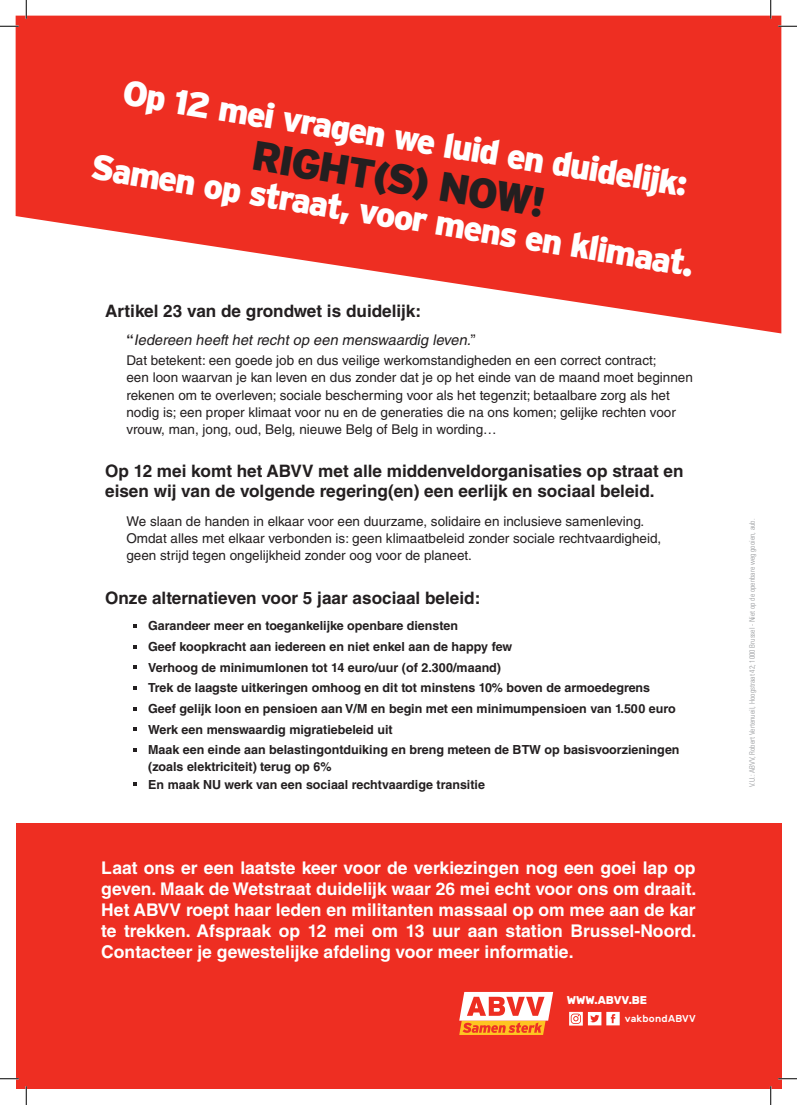
<style>
.page{position:relative;width:797px;height:1105px;background:#fff}
.page>*{position:absolute;margin:0;border:0;box-sizing:border-box;transform-origin:0 0}
.t1{font:900 41.25px "Interstate";color:#231f20}
.t2{font:900 34.88px "Interstate";color:#fff}
.t3{font:700 17.5px/21px "Helvetica LT Std";color:#fff;text-align:justify}
.t4{font:700 17.12px/20.6px "Helvetica LT Std";color:#231f20}
.t5{font:italic 14.75px "Helvetica LT Std";color:#231f20}
.t6{font:13.5px/17.2px "Helvetica LT Std";color:#231f20}
.t7{font:700 12.5px/17.1px "Helvetica LT Std";color:#231f20}
.t8{font:700 11.25px "Rubik";color:#fff}
.t9{font:500 10px "Rubik";letter-spacing:.025em;color:#fff}
.t10{font:300 condensed 7.5px "Univers LT Std";color:#939598}
.s1{font-weight:700;font-style:normal}
.s2{font-style:normal}
</style>
<div class="page">
<svg style="left:16px;top:16px;width:765px;height:317px;fill:#ee2e22"></svg>
<div style="left:16px;top:823px;width:765px;height:266px;background:#ee2e22"></div>
<svg style="left:569px;top:1012px;width:50px;height:13px"></svg>
<svg style="left:459px;top:992px;width:94px;height:43px"></svg>
<svg style="left:133px;top:624px;width:4px;height:4px"></svg>
<svg style="left:133px;top:686px;width:4px;height:4px"></svg>
<svg style="left:133px;top:645px;width:4px;height:4px"></svg>
<svg style="left:133px;top:707px;width:4px;height:3px"></svg>
<svg style="left:133px;top:666px;width:4px;height:3px"></svg>
<svg style="left:133px;top:727px;width:4px;height:4px"></svg>
<svg style="left:133px;top:748px;width:4px;height:4px"></svg>
<svg style="left:133px;top:782px;width:4px;height:4px"></svg>
<svg style="left:0;top:25px;width:19px;height:2px"></svg>
<svg style="left:778px;top:25px;width:19px;height:2px"></svg>
<svg style="left:0;top:1078px;width:19px;height:1px"></svg>
<svg style="left:778px;top:1078px;width:19px;height:1px"></svg>
<svg style="left:25px;top:0;width:2px;height:19px"></svg>
<svg style="left:25px;top:1086px;width:2px;height:19px"></svg>
<svg style="left:770px;top:0;width:1px;height:19px"></svg>
<svg style="left:770px;top:1086px;width:1px;height:19px"></svg>
<p class="t2" style="left:126px;top:74px;width:573px;rotate:9deg">Op 12 mei vragen we luid en duidelijk:</p>
<p class="t1" style="left:256px;top:132px;width:298px;rotate:9deg">RIGHT(S) NOW!</p>
<p class="t2" style="left:94px;top:148px;width:611px;rotate:9deg">Samen op straat, voor mens en klimaat.</p>
<p class="t4" style="left:105px;top:300px;width:317px">Artikel 23 van de grondwet is duidelijk:</p>
<p class="t5" style="left:126px;top:331px;width:351px"><span class="s1">“</span> Iedereen heeft het recht op een menswaardig leven.<span class="s2">”</span></p>
<p class="t6" style="left:126px;top:352px;width:568px">Dat betekent: een goede job en dus veilige werkomstandigheden en een correct contract;<br>een loon waarvan je kan leven en dus zonder dat je op het einde van de maand moet beginnen rekenen om te overleven; sociale bescherming voor als het tegenzit; betaalbare zorg als het nodig is; een proper klimaat voor nu en de generaties die na ons komen; gelijke rechten voor vrouw, man, jong, oud, Belg, nieuwe Belg of Belg in wording…</p>
<p class="t4" style="left:105px;top:460px;width:580px">Op 12 mei komt het ABVV met alle middenveldorganisaties op straat en eisen wij van de volgende regering(en) een eerlijk en sociaal beleid.</p>
<p class="t6" style="left:126px;top:512px;width:536px">We slaan de handen in elkaar voor een duurzame, solidaire en inclusieve samenleving.<br>Omdat alles met elkaar verbonden is: geen klimaatbeleid zonder sociale rechtvaardigheid, geen strijd tegen ongelijkheid zonder oog voor de planeet.</p>
<p class="t4" style="left:105px;top:587px;width:377px">Onze alternatieven voor 5 jaar asociaal beleid:</p>
<p class="t7" style="left:148px;top:617px;width:311px">Garandeer meer en toegankelijke openbare diensten</p>
<p class="t7" style="left:148px;top:638px;width:365px">Geef koopkracht aan iedereen en niet enkel aan de happy few</p>
<p class="t7" style="left:148px;top:658px;width:354px">Verhoog de minimumlonen tot 14 euro/uur (of 2.300/maand)</p>
<p class="t7" style="left:148px;top:679px;width:503px">Trek de laagste uitkeringen omhoog en dit tot minstens 10% boven de armoedegrens</p>
<p class="t7" style="left:148px;top:700px;width:529px">Geef gelijk loon en pensioen aan V/M en begin met een minimumpensioen van 1.500 euro</p>
<p class="t7" style="left:148px;top:720px;width:246px">Werk een menswaardig migratiebeleid uit</p>
<p class="t7" style="left:148px;top:741px;width:533px">Maak een einde aan belastingontduiking en breng meteen de BTW op basisvoorzieningen (zoals elektriciteit) terug op 6%<br>En maak NU werk van een sociaal rechtvaardige transitie</p>
<p class="t3" style="left:101px;top:857px;width:596px">Laat ons er een laatste keer voor de verkiezingen nog een goei lap op geven. Maak de Wetstraat duidelijk waar 26 mei echt voor ons om draait.<br>Het ABVV roept haar leden en militanten massaal op om mee aan de kar te trekken. Afspraak op 12 mei om 13 uur aan station Brussel-Noord.<br>Contacteer je gewestelijke afdeling voor meer informatie.</p>
<p class="t8" style="left:567px;top:994px;width:82px">WWW.ABVV.BE</p>
<p class="t9" style="left:624px;top:1012px;width:72px">vakbondABVV</p>
<p class="t10" style="left:747px;top:787px;width:270px;rotate:-90deg">V.U.: ABVV, Robert Vertenueil, Hoogstraat 42; 1000 Brussel - Niet op de openbare weg gooien, aub.</p>
</div>
